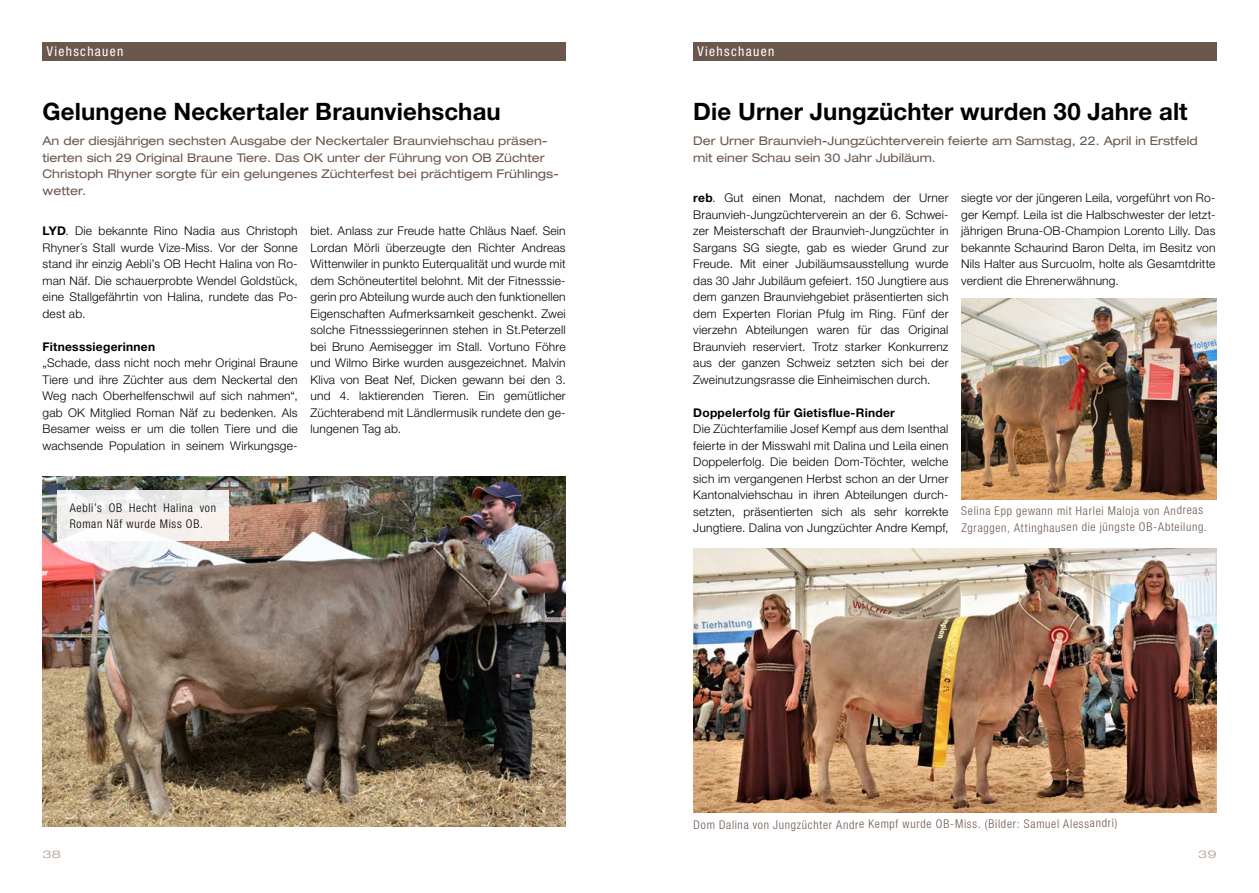
<style>
.page{position:relative;width:1259px;height:893px;background:#fff}
.page>*{position:absolute;margin:0;border:0;box-sizing:border-box;transform-origin:0 0}
.t1{font:700 24px "Helvetica Neue LT Std";letter-spacing:.005em;color:#000}
.t2{font:condensed 13.5px "Helvetica Neue LT Std";letter-spacing:.1em;color:#fff}
.t3{font:300 12px/16.5px "Helvetica Neue LT Std";letter-spacing:.015em;color:#000;text-align:justify}
.t4{font:expanded 12px/16.5px "Helvetica Neue LT Std";color:#6c574d}
.t5{font:300 condensed 12px/16.5px "Helvetica Neue LT Std";letter-spacing:.055em;color:#6c574d}
.t6{font:700 12px "Helvetica Neue LT Std";letter-spacing:.025em;color:#000}
.t7{font:300 condensed 12px/16.5px "Helvetica Neue LT Std";letter-spacing:.06em;color:#000}
.t8{font:300 expanded 10.5px "Helvetica Neue LT Std";color:#ab988f;scale:1.3 1}
.s1{font-weight:700}
</style>
<div class="page">
<div style="left:43px;top:43px;width:523px;height:18px;background:#6c574d"></div>
<div style="left:693px;top:43px;width:523px;height:18px;background:#6c574d"></div>
<img style="left:693px;top:549px;width:523px;height:263px">
<img style="left:961px;top:299px;width:255px;height:200px">
<img style="left:43px;top:476px;width:523px;height:351px">
<svg style="left:57px;top:490px;width:172px;height:51px;fill:#f5f0ed"></svg>
<p class="t2" style="left:47px;top:44px;width:78px">Viehschauen</p>
<p class="t2" style="left:697px;top:44px;width:78px">Viehschauen</p>
<p class="t2" style="left:47px;top:44px;width:62px">Entlebuch</p>
<h1 class="t1" style="left:43px;top:97px;width:460px">Gelungene Neckertaler Braunviehschau</h1>
<p class="t4" style="left:43px;top:133px;width:518px">An der diesjährigen sechsten Ausgabe der Neckertaler Braunviehschau präsen&shy;tierten sich 29 Original Braune Tiere. Das OK unter der Führung von OB Züchter Christoph Rhyner sorgte für ein gelungenes Züchterfest bei prächtigem Frühlings&shy;wetter.</p>
<p class="t3" style="left:43px;top:222px;width:257px"><span class="s1">LYD</span>. Die bekannte Rino Nadia aus Christoph Rhyner´s Stall wurde Vize-Miss. Vor der Sonne stand ihr einzig Aebli’s OB Hecht Halina von Ro&shy;man Näf. Die schauerprobte Wendel Goldstück, eine Stallgefährtin von Halina, rundete das Po&shy;dest ab.</p>
<p class="t6" style="left:43px;top:339px;width:114px">Fitnesssiegerinnen</p>
<p class="t3" style="left:43px;top:354px;width:257px">„Schade, dass nicht noch mehr Original Braune Tiere und ihre Züchter aus dem Neckertal den Weg nach Oberhelfenschwil auf sich nahmen“, gab OK Mitglied Roman Näf zu bedenken. Als Besamer weiss er um die tollen Tiere und die wachsende Population in seinem Wirkungsge-</p>
<p class="t3" style="left:310px;top:222px;width:257px">biet. Anlass zur Freude hatte Chläus Naef. Sein Lordan Mörli überzeugte den Richter Andreas Wittenwiler in punkto Euterqualität und wurde mit dem Schöneutertitel belohnt. Mit der Fitnesssie&shy;gerin pro Abteilung wurde auch den funktionellen Eigenschaften Aufmerksamkeit geschenkt. Zwei solche Fitnesssiegerinnen stehen in St.Peterzell bei Bruno Aemisegger im Stall. Vortuno Föhre und Wilmo Birke wurden ausgezeichnet. Malvin Kliva von Beat Nef, Dicken gewann bei den 3. und 4. laktierenden Tieren. Ein gemütlicher Züchterabend mit Ländlermusik rundete den ge&shy;lungenen Tag ab.</p>
<p class="t7" style="left:70px;top:499px;width:148px">Aebli’s OB Hecht Halina von<br>Roman Näf wurde Miss OB.</p>
<h1 class="t1" style="left:693px;top:97px;width:496px">Die Urner Jungzüchter wurden 30 Jahre alt</h1>
<p class="t4" style="left:693px;top:133px;width:506px">Der Urner Braunvieh-Jungzüchterverein feierte am Samstag, 22. April in Erstfeld mit einer Schau sein 30 Jahr Jubiläum.</p>
<p class="t3" style="left:693px;top:189px;width:257px"><span class="s1">reb</span>. Gut einen Monat, nachdem der Urner Braunvieh-Jungzüchterverein an der 6. Schwei&shy;zer Meisterschaft der Braunvieh-Jungzüchter in Sargans SG siegte, gab es wieder Grund zur Freude. Mit einer Jubiläumsausstellung wurde das 30 Jahr Jubiläum gefeiert. 150 Jungtiere aus dem ganzen Braunviehgebiet präsentierten sich dem Experten Florian Pfulg im Ring. Fünf der vierzehn Abteilungen waren für das Original Braunvieh reserviert. Trotz starker Konkurrenz aus der ganzen Schweiz setzten sich bei der Zweinutzungsrasse die Einheimischen durch.</p>
<p class="t6" style="left:693px;top:405px;width:203px">Doppelerfolg für Gietisflue-Rinder</p>
<p class="t3" style="left:693px;top:420px;width:257px">Die Züchterfamilie Josef Kempf aus dem Isenthal feierte in der Misswahl mit Dalina und Leila einen Doppelerfolg. Die beiden Dom-Töchter, welche sich im vergangenen Herbst schon an der Urner Kantonalviehschau in ihren Abteilungen durch&shy;setzten, präsentierten sich als sehr korrekte Jungtiere. Dalina von Jungzüchter Andre Kempf,</p>
<p class="t3" style="left:961px;top:189px;width:256px">siegte vor der jüngeren Leila, vorgeführt von Ro&shy;ger Kempf. Leila ist die Halbschwester der letzt&shy;jährigen Bruna-OB-Champion Lorento Lilly. Das bekannte Schaurind Baron Delta, im Besitz von Nils Halter aus Surcuolm, holte als Gesamtdritte verdient die Ehrenerwähnung.</p>
<p class="t5" style="left:961px;top:502px;width:247px">Selina Epp gewann mit Harlei Maloja von Andreas<br>Zgraggen, Attinghausen die jüngste OB-Abteilung.</p>
<p class="t5" style="left:693px;top:816px;width:425px">Dom Dalina von Jungzüchter Andre Kempf wurde OB-Miss. (Bilder: Samuel Alessandri)</p>
<p class="t8" style="left:43px;top:848px;width:16px">38</p>
<p class="t8" style="left:1198px;top:848px;width:16px">39</p>
</div>
